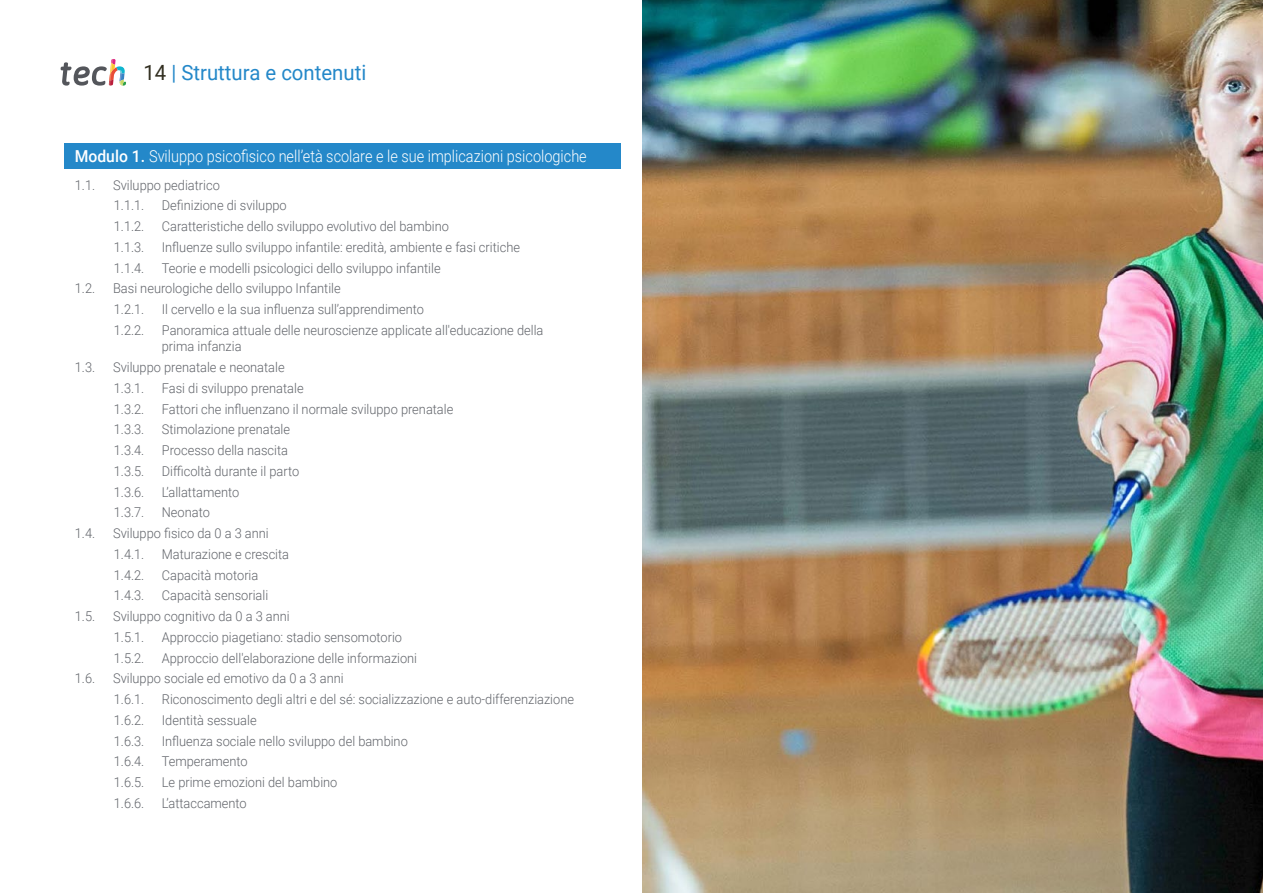
<style>
.page{position:relative;width:1263px;height:893px;background:#fff}
.page>*{position:absolute;margin:0;border:0;box-sizing:border-box;transform-origin:0 0}
.t1{font:21px "Roboto";color:#2488c9}
.t2{font:300 16.5px "Roboto";color:#fff;scale:.88 1}
.t3{font:300 13.5px/20.7px "Roboto";color:#61646a;scale:.95 1}
.s1{color:#312e20}
.s2{font-weight:500}
</style>
<div class="page">
<div style="left:64px;top:144px;width:557px;height:25px;background:#2488c9"></div>
<img style="left:642px;top:0;width:621px;height:893px">
<svg style="left:61px;top:59px;width:65px;height:27px"></svg>
<h1 class="t1" style="left:144px;top:57px;width:224px"><span class="s1">14</span> | Struttura e contenuti</h1>
<p class="t2" style="left:75px;top:145px;width:583px"><span class="s2">Modulo 1.</span> Sviluppo psicofisico nell’età scolare e le sue implicazioni psicologiche</p>
<p class="t3" style="left:75px;top:174px;width:23px">1.1.</p>
<p class="t3" style="left:113px;top:174px;width:114px">Sviluppo pediatrico<br>1.1.1.</p>
<p class="t3" style="left:162px;top:195px;width:133px">Definizione di sviluppo</p>
<p class="t3" style="left:114px;top:215px;width:34px">1.1.2.</p>
<p class="t3" style="left:162px;top:215px;width:304px">Caratteristiche dello sviluppo evolutivo del bambino</p>
<p class="t3" style="left:114px;top:236px;width:34px">1.1.3.</p>
<p class="t3" style="left:162px;top:236px;width:378px">Influenze sullo sviluppo infantile: eredità, ambiente e fasi critiche</p>
<p class="t3" style="left:114px;top:257px;width:34px">1.1.4.</p>
<p class="t3" style="left:162px;top:257px;width:295px">Teorie e modelli psicologici dello sviluppo infantile</p>
<p class="t3" style="left:75px;top:278px;width:23px">1.2.</p>
<p class="t3" style="left:113px;top:278px;width:241px">Basi neurologiche dello sviluppo Infantile<br>1.2.1.</p>
<p class="t3" style="left:162px;top:298px;width:278px">Il cervello e la sua influenza sull’apprendimento</p>
<p class="t3" style="left:114px;top:319px;width:34px">1.2.2.</p>
<p class="t3" style="left:162px;top:321px;width:403px;line-height:16.5px">Panoramica attuale delle neuroscienze applicate all'educazione della prima infanzia</p>
<p class="t3" style="left:75px;top:356px;width:23px">1.3.</p>
<p class="t3" style="left:113px;top:356px;width:182px">Sviluppo prenatale e neonatale<br>1.3.1.</p>
<p class="t3" style="left:162px;top:377px;width:151px">Fasi di sviluppo prenatale</p>
<p class="t3" style="left:114px;top:398px;width:34px">1.3.2.</p>
<p class="t3" style="left:162px;top:398px;width:308px">Fattori che influenzano il normale sviluppo prenatale</p>
<p class="t3" style="left:114px;top:419px;width:34px">1.3.3.</p>
<p class="t3" style="left:162px;top:419px;width:137px">Stimolazione prenatale</p>
<p class="t3" style="left:114px;top:439px;width:34px">1.3.4.</p>
<p class="t3" style="left:162px;top:439px;width:134px">Processo della nascita</p>
<p class="t3" style="left:114px;top:460px;width:34px">1.3.5.</p>
<p class="t3" style="left:162px;top:460px;width:146px">Difficoltà durante il parto</p>
<p class="t3" style="left:114px;top:481px;width:34px">1.3.6.</p>
<p class="t3" style="left:162px;top:481px;width:83px">L’allattamento</p>
<p class="t3" style="left:114px;top:502px;width:34px">1.3.7.</p>
<p class="t3" style="left:162px;top:502px;width:52px">Neonato</p>
<p class="t3" style="left:75px;top:522px;width:23px">1.4.</p>
<p class="t3" style="left:113px;top:522px;width:165px">Sviluppo fisico da 0 a 3 anni<br>1.4.1.</p>
<p class="t3" style="left:162px;top:543px;width:135px">Maturazione e crescita</p>
<p class="t3" style="left:114px;top:564px;width:34px">1.4.2.</p>
<p class="t3" style="left:162px;top:564px;width:103px">Capacità motoria</p>
<p class="t3" style="left:114px;top:585px;width:34px">1.4.3.</p>
<p class="t3" style="left:162px;top:585px;width:114px">Capacità sensoriali</p>
<p class="t3" style="left:75px;top:605px;width:23px">1.5.</p>
<p class="t3" style="left:113px;top:605px;width:187px">Sviluppo cognitivo da 0 a 3 anni<br>1.5.1.</p>
<p class="t3" style="left:162px;top:626px;width:254px">Approccio piagetiano: stadio sensomotorio</p>
<p class="t3" style="left:114px;top:647px;width:34px">1.5.2.</p>
<p class="t3" style="left:162px;top:647px;width:270px">Approccio dell'elaborazione delle informazioni</p>
<p class="t3" style="left:75px;top:668px;width:23px">1.6.</p>
<p class="t3" style="left:113px;top:668px;width:244px">Sviluppo sociale ed emotivo da 0 a 3 anni<br>1.6.1.</p>
<p class="t3" style="left:162px;top:688px;width:435px">Riconoscimento degli altri e del sé: socializzazione e auto-differenziazione</p>
<p class="t3" style="left:114px;top:709px;width:34px">1.6.2.</p>
<p class="t3" style="left:162px;top:709px;width:101px">Identità sessuale</p>
<p class="t3" style="left:114px;top:730px;width:34px">1.6.3.</p>
<p class="t3" style="left:162px;top:730px;width:260px">Influenza sociale nello sviluppo del bambino</p>
<p class="t3" style="left:114px;top:751px;width:34px">1.6.4.</p>
<p class="t3" style="left:162px;top:751px;width:92px">Temperamento</p>
<p class="t3" style="left:114px;top:771px;width:34px">1.6.5.</p>
<p class="t3" style="left:162px;top:771px;width:186px">Le prime emozioni del bambino</p>
<p class="t3" style="left:114px;top:792px;width:34px">1.6.6.</p>
<p class="t3" style="left:162px;top:792px;width:91px">L’attaccamento</p>
</div>
